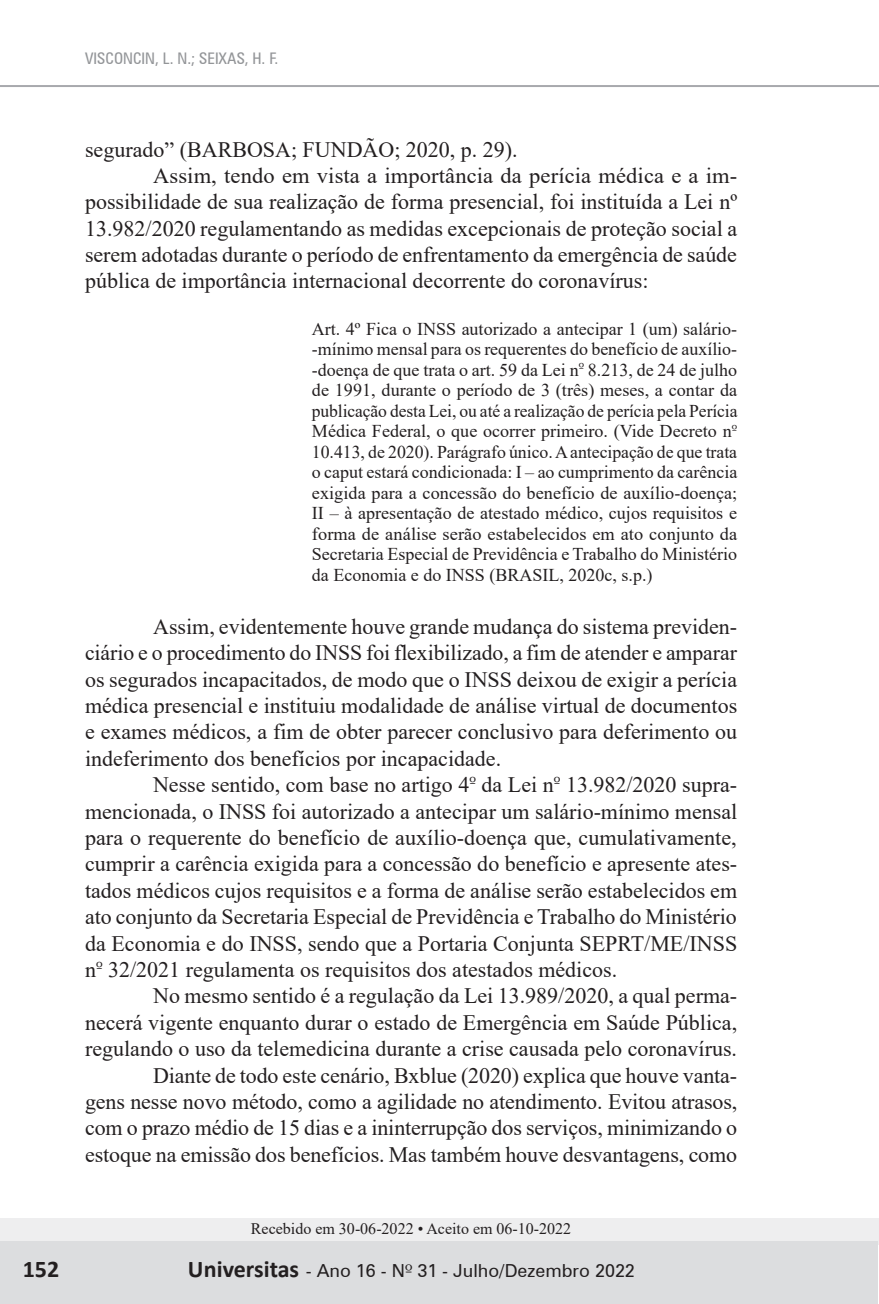
<style>
.page{position:relative;width:879px;height:1304px;background:#fff}
.page>*{position:absolute;margin:0;border:0;box-sizing:border-box;transform-origin:0 0}
.t1{font:700 24px "Calibri";color:#231f20}
.t2{font:22px/26.4px "Times New Roman";color:#231f20;text-align:justify}
.t3{font:18px/20.6px "Times New Roman";color:#231f20;text-align:justify}
.t4{font:18px "Zurich BT";color:#231f20}
.t5{font:16px "Times New Roman";color:#231f20}
.t6{font:condensed 16px "Zurich BT";color:#939598}
.s1{font-family:"Calibri";font-weight:700;font-size:24px}
.s2{font-family:"Zapf Humanist 601 BT"}
</style>
<div class="page">
<div style="left:0;top:1218px;width:878px;height:27px;background:#eeeeef"></div>
<div style="left:0;top:1242px;width:878px;height:62px;background:#dcdddf"></div>
<hr style="left:0;top:85px;width:879px;height:2px;background:#a8a9ad">
<p class="t6" style="left:85px;top:48px;width:195px">VISCONCIN, L. N.; SEIXAS, H. F.</p>
<p class="t2" style="left:85px;top:136px;width:434px">segurado” (BARBOSA; FUNDÃO; 2020, p. 29).</p>
<p class="t2" style="left:153px;top:162px;width:585px">Assim, tendo em vista a importância da perícia médica e a im-</p>
<p class="t2" style="left:85px;top:188px;width:653px">possibilidade de sua realização de forma presencial, foi instituída a Lei nº</p>
<p class="t2" style="left:85px;top:214px;width:653px">13.982/2020 regulamentando as medidas excepcionais de proteção social a</p>
<p class="t2" style="left:85px;top:241px;width:653px">serem adotadas durante o período de enfrentamento da emergência de saúde</p>
<p class="t2" style="left:85px;top:267px;width:565px">pública de importância internacional decorrente do coronavírus:</p>
<p class="t3" style="left:312px;top:318px;width:427px">Art. 4º Fica o INSS autorizado a antecipar 1 (um) salário--mínimo mensal para os requerentes do benefício de auxílio--doença de que trata o art. 59 da Lei n<sup>º</sup> 8.213, de 24 de julho de 1991, durante o período de 3 (três) meses, a contar da publicação desta Lei, ou até a realização de perícia pela Perícia Médica Federal, o que ocorrer primeiro. (Vide Decreto n<sup>º </sup>10.413, de 2020). Parágrafo único. A antecipação de que trata o caput estará condicionada: I – ao cumprimento da carência exigida para a concessão do benefício de auxílio-doença; II – à apresentação de atestado médico, cujos requisitos e forma de análise serão estabelecidos em ato conjunto da Secretaria Especial de Previdência e Trabalho do Ministério da Economia e do INSS (BRASIL, 2020c, s.p.)</p>
<p class="t2" style="left:85px;top:612px;width:653px;text-indent:68px">Assim, evidentemente houve grande mudança do sistema previden&shy;ciário e o procedimento do INSS foi flexibilizado, a fim de atender e amparar os segurados incapacitados, de modo que o INSS deixou de exigir a perícia médica presencial e instituiu modalidade de análise virtual de documentos e exames médicos, a fim de obter parecer conclusivo para deferimento ou indeferimento dos benefícios por incapacidade.</p>
<p class="t2" style="left:85px;top:771px;width:654px;text-indent:68px">Nesse sentido, com base no artigo 4<sup>º</sup> da Lei n<sup>º</sup> 13.982/2020 supra&shy;mencionada, o INSS foi autorizado a antecipar um salário-mínimo mensal para o requerente do benefício de auxílio-doença que, cumulativamente, cumprir a carência exigida para a concessão do benefício e apresente ates&shy;tados médicos cujos requisitos e a forma de análise serão estabelecidos em ato conjunto da Secretaria Especial de Previdência e Trabalho do Ministério da Economia e do INSS, sendo que a Portaria Conjunta SEPRT/ME/INSS n<sup>º</sup> 32/2021 regulamenta os requisitos dos atestados médicos.</p>
<p class="t2" style="left:85px;top:982px;width:654px;text-align:right">No mesmo sentido é a regulação da Lei 13.989/2020, a qual perma-<br>necerá vigente enquanto durar o estado de Emergência em Saúde Pública, regulando o uso da telemedicina durante a crise causada pelo coronavírus.<br>Diante de todo este cenário, Bxblue (2020) explica que houve vanta-<br>gens nesse novo método, como a agilidade no atendimento. Evitou atrasos, com o prazo médio de 15 dias e a ininterrupção dos serviços, minimizando o estoque na emissão dos benefícios. Mas também houve desvantagens, como</p>
<p class="t5" style="left:251px;top:1218px;width:322px">Recebido em 30-06-2022 • Aceito em 06-10-2022</p>
<p class="t1" style="left:23px;top:1253px;width:38px">152</p>
<p class="t4" style="left:188px;top:1260px;width:448px"><span class="s1">Universitas</span> - Ano 16 - N<span class="s2">º</span> 31 - Julho/Dezembro 2022</p>
</div>
